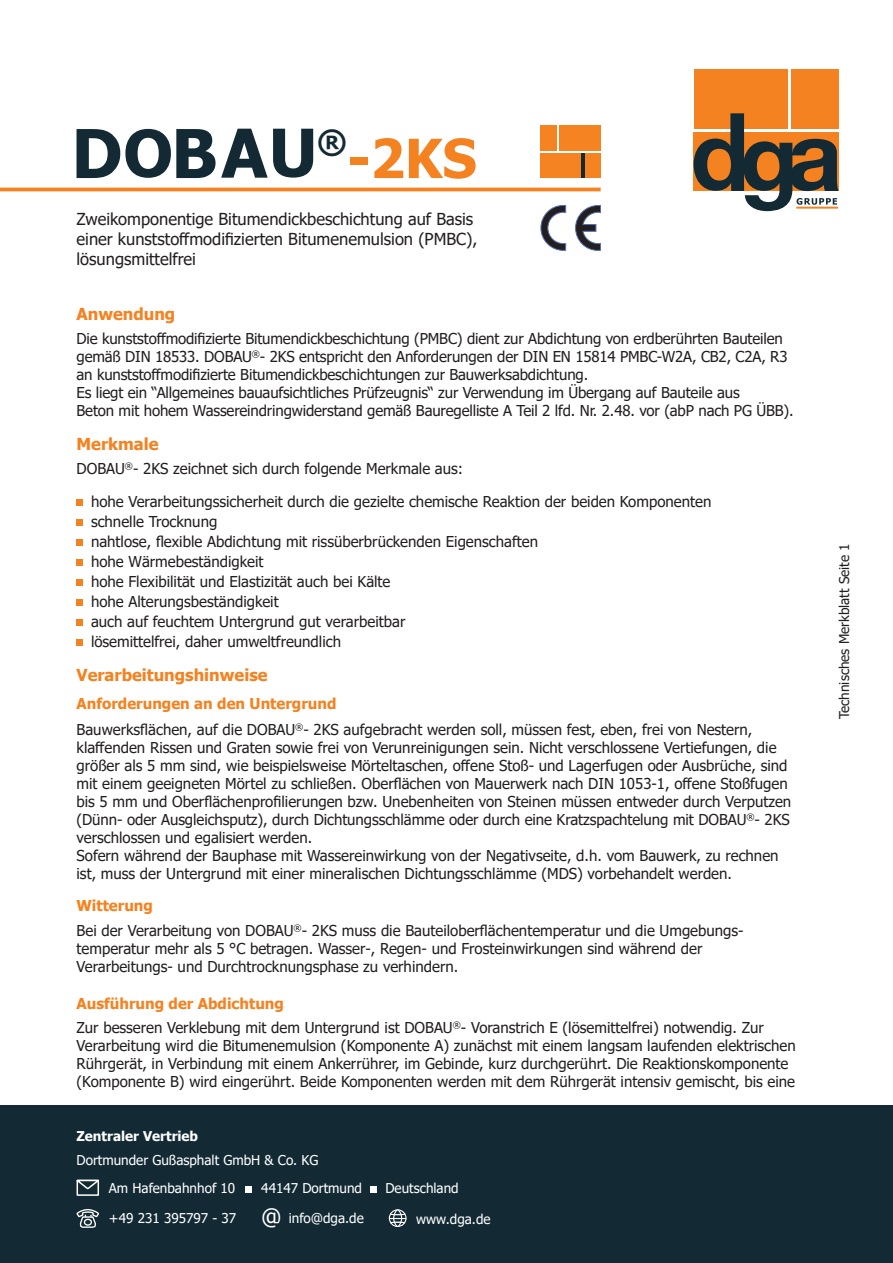
<style>
.page{position:relative;width:893px;height:1263px;background:#fff}
.page>*{position:absolute;margin:0;border:0;box-sizing:border-box;transform-origin:0 0}
.t1{font:700 54px "Tahoma";color:#f58220}
.t2{font:700 32.1px "Tahoma";color:#132a35}
.t3{font:16.5px/19.8px "Tahoma";color:#231f20}
.t4{font:700 16.5px "Tahoma";color:#f58220}
.t5{font:15px/18px "Tahoma";color:#231f20}
.t6{font:13.5px/28.2px "Tahoma";color:#fff}
.t7{font:13.5px "Tahoma";color:#231f20}
.t8{font:700 13.5px "Tahoma";color:#fff}
.s1{font-weight:700;color:#f58220}
.s2{font-size:22.5px}
</style>
<div class="page">
<div style="left:694px;top:69px;width:93px;height:59px;background:#f58220"></div>
<div style="left:791px;top:69px;width:48px;height:59px;background:#f58220"></div>
<svg style="left:694px;top:113px;width:145px;height:98px"></svg>
<hr style="left:0;top:188px;width:601px;height:3px;background:#f58220">
<svg style="left:77px;top:500px;width:6px;height:6px"></svg>
<div style="left:77px;top:519px;width:6px;height:7px;background:#f58220"></div>
<div style="left:77px;top:539px;width:6px;height:7px;background:#f58220"></div>
<div style="left:77px;top:559px;width:6px;height:7px;background:#f58220"></div>
<div style="left:77px;top:579px;width:6px;height:7px;background:#f58220"></div>
<div style="left:77px;top:599px;width:6px;height:7px;background:#f58220"></div>
<div style="left:77px;top:619px;width:6px;height:7px;background:#f58220"></div>
<div style="left:77px;top:639px;width:6px;height:7px;background:#f58220"></div>
<div style="left:540px;top:125px;width:16px;height:25px;background:#f58322"></div>
<div style="left:559px;top:125px;width:42px;height:25px;background:#f58322"></div>
<div style="left:540px;top:153px;width:41px;height:25px;background:#f58322"></div>
<div style="left:584px;top:153px;width:17px;height:25px;background:#f58322"></div>
<hr style="left:581px;top:153px;width:3px;height:25px;background:#132a35">
<svg style="left:575px;top:205px;width:26px;height:45px"></svg>
<svg style="left:541px;top:205px;width:25px;height:45px"></svg>
<svg style="left:77px;top:129px;width:236px;height:49px"></svg>
<div style="left:0;top:1106px;width:893px;height:157px;background:#132a35"></div>
<svg style="left:77px;top:1180px;width:22px;height:16px"></svg>
<div style="left:245px;top:1186px;width:6px;height:7px;background:#fff"></div>
<svg style="left:77px;top:1209px;width:22px;height:19px"></svg>
<div style="left:371px;top:1186px;width:6px;height:7px;background:#fff"></div>
<div style="left:389px;top:1209px;width:17px;height:18px;border:1px solid #fff;border-radius:50%"></div>
<div style="left:393px;top:1209px;width:9px;height:18px;border:1px solid #fff;border-radius:50%"></div>
<svg style="left:389px;top:1212px;width:17px;height:12px"></svg>
<h2 class="t2" style="left:317px;top:121px;width:31px">®</h2>
<h1 class="t1" style="left:347px;top:121px;width:131px">-2KS</h1>
<p class="t3" style="left:77px;top:210px;width:402px">Zweikomponentige Bitumendickbeschichtung auf Basis einer kunststoffmodifizierten Bitumenemulsion (PMBC), lösungsmittelfrei</p>
<p class="t4" style="left:77px;top:302px;width:100px">Anwendung</p>
<p class="t5" style="left:77px;top:330px;width:719px">Die kunststoffmodifizierte Bitumendickbeschichtung (PMBC) dient zur Abdichtung von erdberührten Bauteilen gemäß DIN 18533. DOBAU<sup>®</sup>- 2KS entspricht den Anforderungen der DIN EN 15814 PMBC-W2A, CB2, C2A, R3 an kunststoffmodifizierte Bitumendickbeschichtungen zur Bauwerksabdichtung.<br>Es liegt ein “Allgemeines bauaufsichtliches Prüfzeugnis“ zur Verwendung im Übergang auf Bauteile aus<br>Beton mit hohem Wassereindringwiderstand gemäß Bauregelliste A Teil 2 lfd. Nr. 2.48. vor (abP nach PG ÜBB).</p>
<p class="t4" style="left:77px;top:432px;width:84px">Merkmale</p>
<p class="t5" style="left:91px;top:453px;width:622px;line-height:32.7px;text-indent:-14px">DOBAU<sup>®</sup>- 2KS zeichnet sich durch folgende Merkmale aus:<br>hohe Verarbeitungssicherheit durch die gezielte chemische Reaktion der beiden Komponenten</p>
<p class="t5" style="left:91px;top:512px;width:449px;line-height:20px">schnelle Trocknung<br>nahtlose, flexible Abdichtung mit rissüberbrückenden Eigenschaften hohe Wärmebeständigkeit<br>hohe Flexibilität und Elastizität auch bei Kälte<br>hohe Alterungsbeständigkeit<br>auch auf feuchtem Untergrund gut verarbeitbar<br>lösemittelfrei, daher umweltfreundlich</p>
<p class="t4" style="left:77px;top:663px;width:193px">Verarbeitungshinweise</p>
<p class="t5" style="left:77px;top:692px;width:677px;line-height:25.3px"><span class="s1">Anforderungen an den Untergrund<br></span>Bauwerksflächen, auf die DOBAU<sup>®</sup>- 2KS aufgebracht werden soll, müssen fest, eben, frei von Nestern,</p>
<p class="t5" style="left:77px;top:739px;width:716px">klaffenden Rissen und Graten sowie frei von Verunreinigungen sein. Nicht verschlossene Vertiefungen, die größer als 5 mm sind, wie beispielsweise Mörteltaschen, offene Stoß- und Lagerfugen oder Ausbrüche, sind mit einem geeigneten Mörtel zu schließen. Oberflächen von Mauerwerk nach DIN 1053-1, offene Stoßfugen bis 5 mm und Oberflächenprofi lierungen bzw. Unebenheiten von Steinen müssen entweder durch Verputzen (Dünn- oder Ausgleichsputz), durch Dichtungsschlämme oder durch eine Kratzspachtelung mit DOBAU<sup>®</sup>- 2KS verschlossen und egalisiert werden.<br>Sofern während der Bauphase mit Wassereinwirkung von der Negativseite, d.h. vom Bauwerk, zu rechnen ist, muss der Untergrund mit einer mineralischen Dichtungsschlämme (MDS) vorbehandelt werden.</p>
<p class="t5" style="left:77px;top:894px;width:669px;line-height:24.3px"><span class="s1">Witterung<br></span>Bei der Verarbeitung von DOBAU<sup>®</sup>- 2KS muss die Bauteiloberflächentemperatur und die Umgebungs-</p>
<p class="t5" style="left:77px;top:940px;width:627px">temperatur mehr als 5 °C betragen. Wasser-, Regen- und Frosteinwirkungen sind während der<br>Verarbeitungs- und Durchtrocknungsphase zu verhindern.</p>
<p class="t5" style="left:77px;top:992px;width:689px;line-height:24.3px"><span class="s1">Ausführung der Abdichtung<br></span>Zur besseren Verklebung mit dem Untergrund ist DOBAU<sup>®</sup>- Voranstrich E (lösemittelfrei) notwendig. Zur</p>
<p class="t5" style="left:77px;top:1037px;width:721px">Verarbeitung wird die Bitumenemulsion (Komponente A) zunächst mit einem langsam laufenden elektrischen<br>Rührgerät, in Verbindung mit einem Ankerrührer, im Gebinde, kurz durchgerührt. Die Reaktionskomponente (Komponente B) wird eingerührt. Beide Komponenten werden mit dem Rührgerät intensiv gemischt, bis eine</p>
<p class="t8" style="left:77px;top:1127px;width:123px">Zentraler Vertrieb</p>
<p class="t6" style="left:109px;top:1146px;width:211px;text-indent:-32px">Dortmunder Gußasphalt GmbH &amp; Co. KG<br>Am Hafenbahnhof 10</p>
<p class="t6" style="left:261px;top:1175px;width:102px">44147 Dortmund</p>
<p class="t6" style="left:109px;top:1205px;width:256px">+49 231 395797 - 37 <span class="s2">@</span> info@dga.de</p>
<p class="t6" style="left:385px;top:1175px;width:75px">Deutschland</p>
<p class="t6" style="left:416px;top:1205px;width:76px">www.dga.de</p>
<p class="t7" style="left:835px;top:719px;width:177px;rotate:-90deg">Technisches Merkblatt Seite 1</p>
</div>
